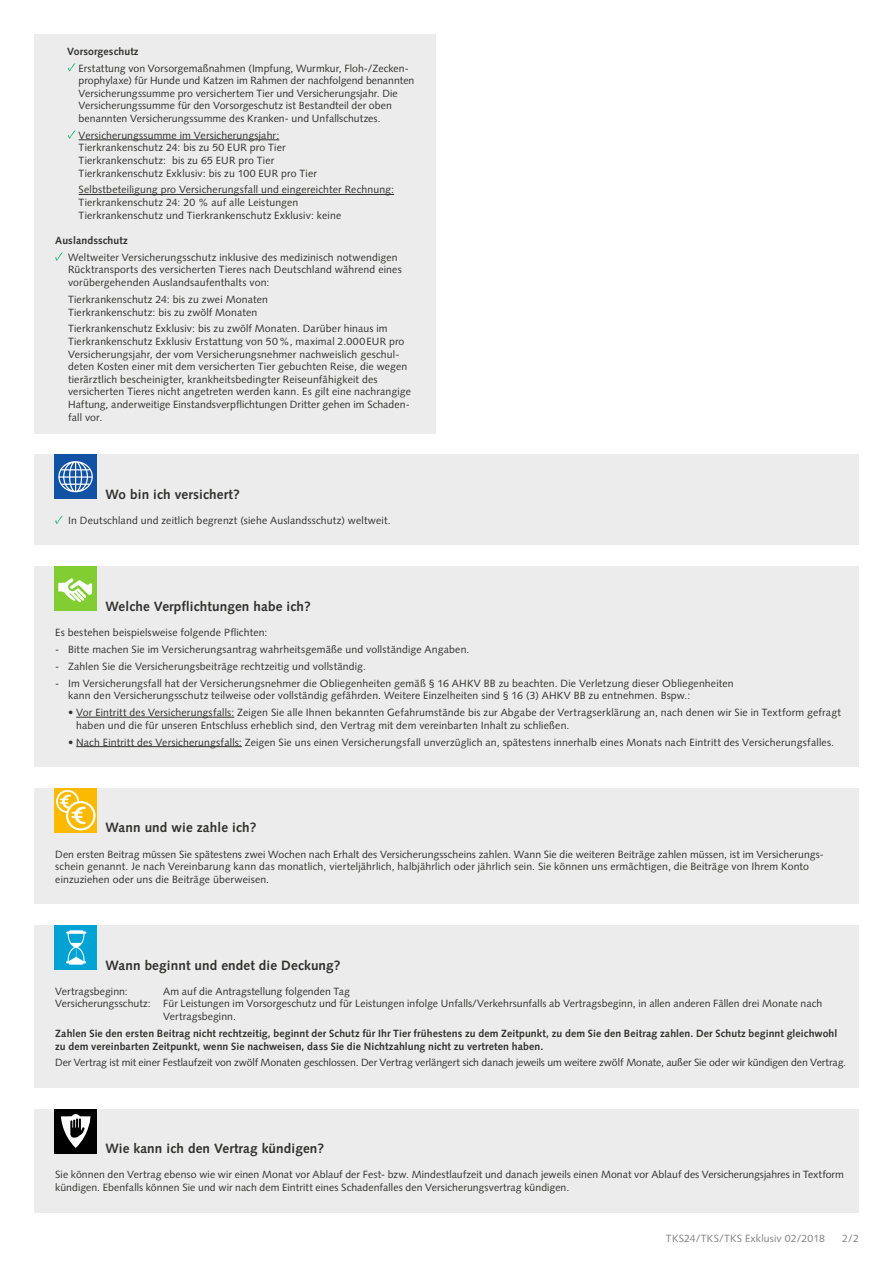
<style>
.page{position:relative;width:893px;height:1263px;background:#fff}
.page>*{position:absolute;margin:0;border:0;box-sizing:border-box;transform-origin:0 0}
.t1{font:700 13.5px "Syntax LT Std";letter-spacing:.01em;color:#313130}
.t2{font:10.5px/12.6px "Syntax LT Std";letter-spacing:.015em;color:#313130}
.t3{font:700 10.5px/12.6px "Syntax LT Std";letter-spacing:.01em;color:#313130}
.t4{font:10.5px "Syntax LT Std";letter-spacing:-.01em;color:#313130}
.t5{font:10.5px "Syntax LT Std";letter-spacing:.015em;color:#818281}
</style>
<div class="page">
<div style="left:34px;top:34px;width:402px;height:399px;background:#ececec"></div>
<div style="left:34px;top:455px;width:825px;height:90px;background:#ececec"></div>
<div style="left:34px;top:567px;width:825px;height:200px;background:#ececec"></div>
<div style="left:34px;top:925px;width:825px;height:163px;background:#ececec"></div>
<div style="left:34px;top:788px;width:825px;height:116px;background:#ececec"></div>
<div style="left:34px;top:1109px;width:825px;height:103px;background:#ececec"></div>
<div style="left:54px;top:455px;width:43px;height:44px;background:#1152a5"></div>
<svg style="left:58px;top:461px;width:35px;height:31px"></svg>
<div style="left:54px;top:567px;width:43px;height:44px;background:#82cd32"></div>
<svg style="left:58px;top:578px;width:34px;height:24px"></svg>
<div style="left:54px;top:925px;width:43px;height:44px;background:#00a3d4"></div>
<svg style="left:66px;top:930px;width:20px;height:35px"></svg>
<div style="left:54px;top:788px;width:43px;height:44px;background:#fbb900"></div>
<svg style="left:56px;top:790px;width:40px;height:40px"></svg>
<div style="left:54px;top:1109px;width:43px;height:44px;background:#000"></div>
<svg style="left:61px;top:1114px;width:30px;height:34px"></svg>
<svg style="left:55px;top:516px;width:8px;height:8px"></svg>
<hr style="left:76px;top:717px;width:158px;height:1px;background:#313130">
<hr style="left:76px;top:746px;width:166px;height:1px;background:#313130">
<hr style="left:79px;top:140px;width:200px;height:1px;background:#313130">
<hr style="left:79px;top:194px;width:315px;height:1px;background:#313130">
<svg style="left:68px;top:63px;width:8px;height:8px"></svg>
<svg style="left:68px;top:130px;width:8px;height:9px"></svg>
<svg style="left:55px;top:252px;width:8px;height:9px"></svg>
<p class="t3" style="left:67px;top:45px;width:73px">Vorsorgeschutz</p>
<p class="t2" style="left:79px;top:62px;width:337px">Erstattung von Vorsorgemaßnahmen (Impfung, Wurmkur, Floh-/Zecken&shy;prophylaxe) für Hunde und Katzen im Rahmen der nachfolgend benannten Versicherungssumme pro versichertem Tier und Versicherungsjahr. Die Versicherungssumme für den Vorsorgeschutz ist Bestandteil der oben benannten Versicherungssumme des Kranken- und Unfallschutzes.</p>
<p class="t2" style="left:79px;top:129px;width:240px">Versicherungssumme im Versicherungsjahr:<br>Tierkrankenschutz 24: bis zu 50 EUR pro Tier Tierkrankenschutz: bis zu 65 EUR pro Tier Tierkrankenschutz Exklusiv: bis zu 100 EUR pro Tier</p>
<p class="t2" style="left:79px;top:184px;width:317px">Selbstbeteiligung pro Versicherungsfall und eingereichter Rechnung:<br>Tierkrankenschutz 24: 20 % auf alle Leistungen<br>Tierkrankenschutz und Tierkrankenschutz Exklusiv: keine</p>
<p class="t3" style="left:55px;top:234px;width:74px">Auslandsschutz</p>
<p class="t2" style="left:68px;top:251px;width:335px">Weltweiter Versicherungsschutz inklusive des medizinisch notwendigen<br>Rücktransports des versicherten Tieres nach Deutschland während eines vorübergehenden Auslandsaufenthalts von:</p>
<p class="t2" style="left:68px;top:293px;width:201px">Tierkrankenschutz 24: bis zu zwei Monaten<br>Tierkrankenschutz: bis zu zwölf Monaten</p>
<p class="t2" style="left:68px;top:322px;width:344px">Tierkrankenschutz Exklusiv: bis zu zwölf Monaten. Darüber hinaus im Tierkrankenschutz Exklusiv Erstattung von 50%, maximal 2.000EUR pro Versicherungsjahr, der vom Versicherungsnehmer nachweislich geschul&shy;deten Kosten einer mit dem versicherten Tier gebuchten Reise, die wegen tierärztlich bescheinigter, krankheitsbedingter Reiseunfähigkeit des versicherten Tieres nicht angetreten werden kann. Es gilt eine nachrangige Haftung, anderweitige Einstandsverpflichtungen Dritter gehen im Schaden&shy;fall vor.</p>
<p class="t1" style="left:105px;top:486px;width:136px">Wo bin ich versichert?</p>
<p class="t2" style="left:68px;top:514px;width:324px">In Deutschland und zeitlich begrenzt (siehe Auslandsschutz) weltweit.</p>
<p class="t1" style="left:105px;top:598px;width:207px">Welche Verpflichtungen habe ich?</p>
<p class="t2" style="left:55px;top:626px;width:214px">Es bestehen beispielsweise folgende Pflichten:</p>
<p class="t2" style="left:55px;top:643px;width:416px">- Bitte machen Sie im Versicherungsantrag wahrheitsgemäße und vollständige Angaben.</p>
<p class="t2" style="left:55px;top:660px;width:312px">- Zahlen Sie die Versicherungsbeiträge rechtzeitig und vollständig.</p>
<p class="t2" style="left:68px;top:677px;width:667px;text-indent:-13px">- Im Versicherungsfall hat der Versicherungsnehmer die Obliegenheiten gemäß § 16 AHKV BB zu beachten. Die Verletzung dieser Obliegenheiten kann den Versicherungsschutz teilweise oder vollständig gefährden. Weitere Einzelheiten sind § 16 (3) AHKV BB zu entnehmen. Bspw.:</p>
<p class="t2" style="left:76px;top:706px;width:766px;text-indent:-8px">• Vor Eintritt des Versicherungsfalls: Zeigen Sie alle Ihnen bekannten Gefahrumstände bis zur Abgabe der Vertragserklärung an, nach denen wir Sie in Textform gefragt haben und die für unseren Entschluss erheblich sind, den Vertrag mit dem vereinbarten Inhalt zu schließen.</p>
<p class="t2" style="left:68px;top:736px;width:768px">• Nach Eintritt des Versicherungsfalls: Zeigen Sie uns einen Versicherungsfall unverzüglich an, spätestens innerhalb eines Monats nach Eintritt des Versicherungsfalles.</p>
<p class="t1" style="left:105px;top:820px;width:153px">Wann und wie zahle ich?</p>
<p class="t2" style="left:55px;top:848px;width:770px">Den ersten Beitrag müssen Sie spätestens zwei Wochen nach Erhalt des Versicherungsscheins zahlen. Wann Sie die weiteren Beiträge zahlen müssen, ist im Versicherungs&shy;schein genannt. Je nach Vereinbarung kann das monatlich, vierteljährlich, halbjährlich oder jährlich sein. Sie können uns ermächtigen, die Beiträge von Ihrem Konto einzuziehen oder uns die Beiträge überweisen.</p>
<p class="t1" style="left:105px;top:957px;width:237px">Wann beginnt und endet die Deckung?</p>
<p class="t2" style="left:55px;top:985px;width:74px">Vertragsbeginn:</p>
<p class="t2" style="left:163px;top:985px;width:188px">Am auf die Antragstellung folgenden Tag</p>
<p class="t2" style="left:55px;top:997px;width:768px">Versicherungsschutz: Für Leistungen im Vorsorgeschutz und für Leistungen infolge Unfalls/Verkehrsunfalls ab Vertragsbeginn, in allen anderen Fällen drei Monate nach</p>
<p class="t2" style="left:163px;top:1010px;width:74px">Vertragsbeginn.</p>
<p class="t3" style="left:55px;top:1027px;width:784px">Zahlen Sie den ersten Beitrag nicht rechtzeitig, beginnt der Schutz für Ihr Tier frühestens zu dem Zeitpunkt, zu dem Sie den Beitrag zahlen. Der Schutz beginnt gleichwohl zu dem vereinbarten Zeitpunkt, wenn Sie nachweisen, dass Sie die Nichtzahlung nicht zu vertreten haben.</p>
<p class="t4" style="left:55px;top:1056px;width:792px">Der Vertrag ist mit einer Festlaufzeit von zwölf Monaten geschlossen. Der Vertrag verlängert sich danach jeweils um weitere zwölf Monate, außer Sie oder wir kündigen den Vertrag.</p>
<p class="t1" style="left:105px;top:1141px;width:220px">Wie kann ich den Vertrag kündigen?</p>
<p class="t2" style="left:55px;top:1168px;width:790px">Sie können den Vertrag ebenso wie wir einen Monat vor Ablauf der Fest- bzw. Mindestlaufzeit und danach jeweils einen Monat vor Ablauf des Versicherungsjahres in Textform kündigen. Ebenfalls können Sie und wir nach dem Eintritt eines Schadenfalles den Versicherungsvertrag kündigen.</p>
<p class="t5" style="left:666px;top:1232px;width:160px">TKS24/TKS/TKS Exklusiv 02/2018</p>
<p class="t5" style="left:842px;top:1232px;width:18px">2/2</p>
</div>
